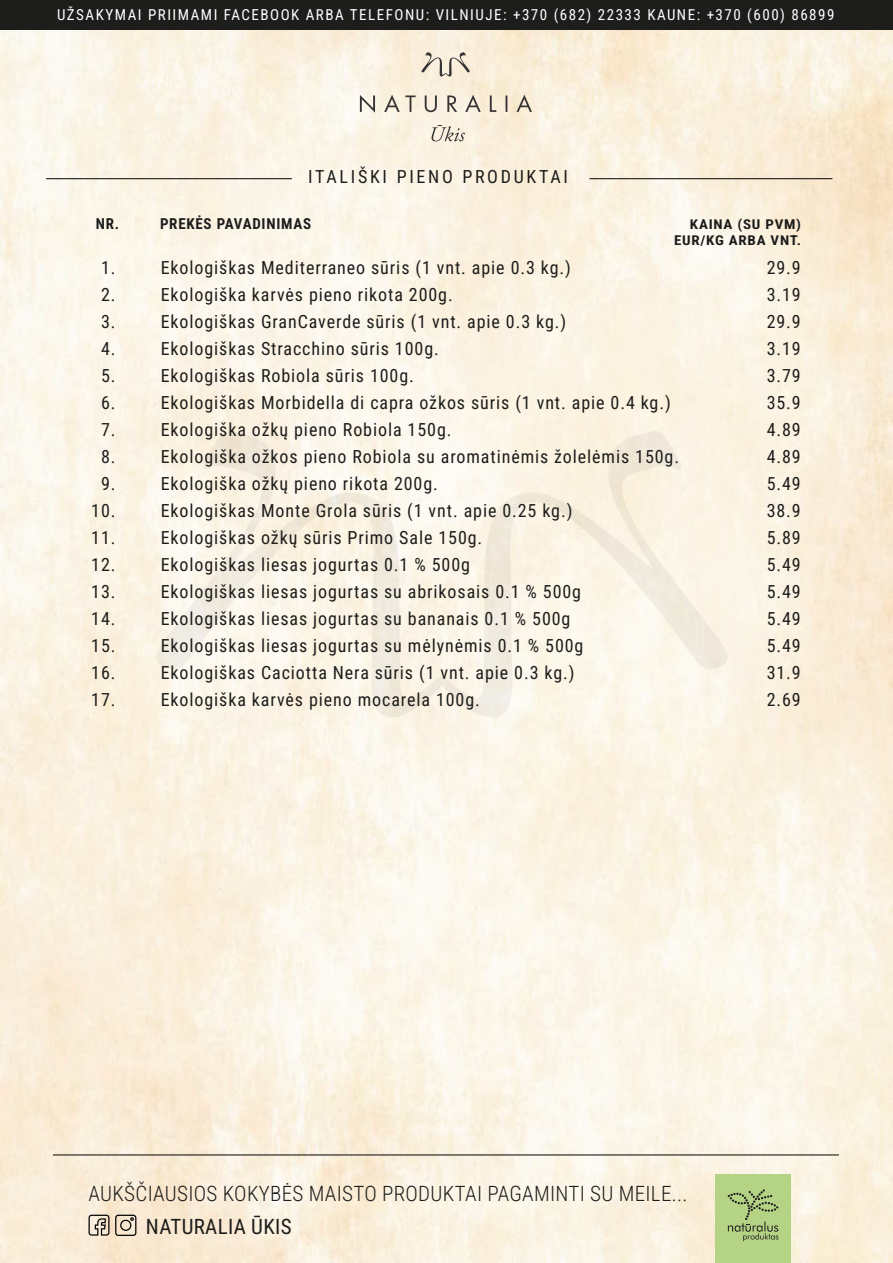
<style>
.page{position:relative;width:893px;height:1263px;background:#fff}
.page>*{position:absolute;margin:0;border:0;box-sizing:border-box;transform-origin:0 0}
.t1{font:300 21px "Roboto Condensed";letter-spacing:.015em;color:#1d1d1b}
.t2{font:21px "Roboto Condensed";letter-spacing:.015em;color:#1d1d1b}
.t3{font:18px/27px "Roboto Condensed";letter-spacing:.05em;color:#1d1d1b;text-align:center}
.t4{font:18px "Roboto Condensed";letter-spacing:.15em;color:#1d1d1b}
.t5{font:15px "Roboto Condensed";letter-spacing:.1em;color:#fff}
.t6{font:700 15px "Roboto Condensed";letter-spacing:.05em;color:#1d1d1b}
.t7{font:700 13.35px/16px "Roboto Condensed";letter-spacing:.05em;color:#1d1d1b;text-align:right;scale:1.12 1}
</style>
<div class="page">
<img style="left:0;top:30px;width:893px;height:1232px">
<svg style="left:156px;top:431px;width:572px;height:287px;background:#f9f3e5"></svg>
<hr style="left:53px;top:1154px;width:786px;height:1px;background:#1d1d1b">
<div style="left:715px;top:1174px;width:76px;height:89px;background:#b5d385"></div>
<svg style="left:728px;top:1189px;width:50px;height:52px"></svg>
<svg style="left:115px;top:1215px;width:21px;height:21px"></svg>
<svg style="left:89px;top:1215px;width:20px;height:20px"></svg>
<svg style="left:421px;top:52px;width:49px;height:25px"></svg>
<svg style="left:360px;top:95px;width:172px;height:18px;background:#d6cdbe"></svg>
<svg style="left:431px;top:125px;width:34px;height:16px"></svg>
<div style="left:0;top:0;width:893px;height:30px;background:#1d1d1b"></div>
<hr style="left:589px;top:178px;width:243px;height:1px;background:#1d1d1b">
<hr style="left:46px;top:178px;width:246px;height:1px;background:#1d1d1b">
<p class="t5" style="left:57px;top:4px;width:779px">UŽSAKYMAI PRIIMAMI FACEBOOK ARBA TELEFONU: VILNIUJE: +370 (682) 22333 KAUNE: +370 (600) 86899</p>
<p class="t4" style="left:308px;top:164px;width:261px">ITALIŠKI PIENO PRODUKTAI</p>
<p class="t6" style="left:96px;top:213px;width:25px">NR.</p>
<p class="t6" style="left:160px;top:213px;width:153px">PREKĖS PAVADINIMAS</p>
<p class="t7" style="left:674px;top:215px;width:115px">KAINA (SU PVM)<br>EUR/KG ARBA VNT.</p>
<p class="t3" style="left:91px;top:253px;width:26px">1.<br>2.<br>3.<br>4.<br>5.<br>6.<br>7.<br>8.<br>9.<br>10.<br>11.<br>12.<br>13.<br>14.<br>15.<br>16.<br>17.</p>
<p class="t3" style="left:161px;top:253px;width:520px;text-align:left">Ekologiškas Mediterraneo sūris (1 vnt. apie 0.3 kg.)<br>Ekologiška karvės pieno rikota 200g.<br>Ekologiškas GranCaverde sūris (1 vnt. apie 0.3 kg.)<br>Ekologiškas Stracchino sūris 100g.<br>Ekologiškas Robiola sūris 100g.<br>Ekologiškas Morbidella di capra ožkos sūris (1 vnt. apie 0.4 kg.)<br>Ekologiška ožkų pieno Robiola 150g.<br>Ekologiška ožkos pieno Robiola su aromatinėmis žolelėmis 150g.<br>Ekologiška ožkų pieno rikota 200g.<br>Ekologiškas Monte Grola sūris (1 vnt. apie 0.25 kg.)<br>Ekologiškas ožkų sūris Primo Sale 150g.<br>Ekologiškas liesas jogurtas 0.1 % 500g<br>Ekologiškas liesas jogurtas su abrikosais 0.1 % 500g Ekologiškas liesas jogurtas su bananais 0.1 % 500g<br>Ekologiškas liesas jogurtas su mėlynėmis 0.1 % 500g Ekologiškas Caciotta Nera sūris (1 vnt. apie 0.3 kg.)<br>Ekologiška karvės pieno mocarela 100g.</p>
<p class="t3" style="left:767px;top:253px;width:36px;text-align:justify">29.9<br>3.19<br>29.9<br>3.19<br>3.79<br>35.9<br>4.89<br>4.89<br>5.49<br>38.9<br>5.89<br>5.49<br>5.49<br>5.49<br>5.49<br>31.9<br>2.69</p>
<p class="t1" style="left:89px;top:1179px;width:600px">AUKŠČIAUSIOS KOKYBĖS MAISTO PRODUKTAI PAGAMINTI SU MEILE...</p>
<p class="t2" style="left:146px;top:1212px;width:147px">NATURALIA ŪKIS</p>
</div>
